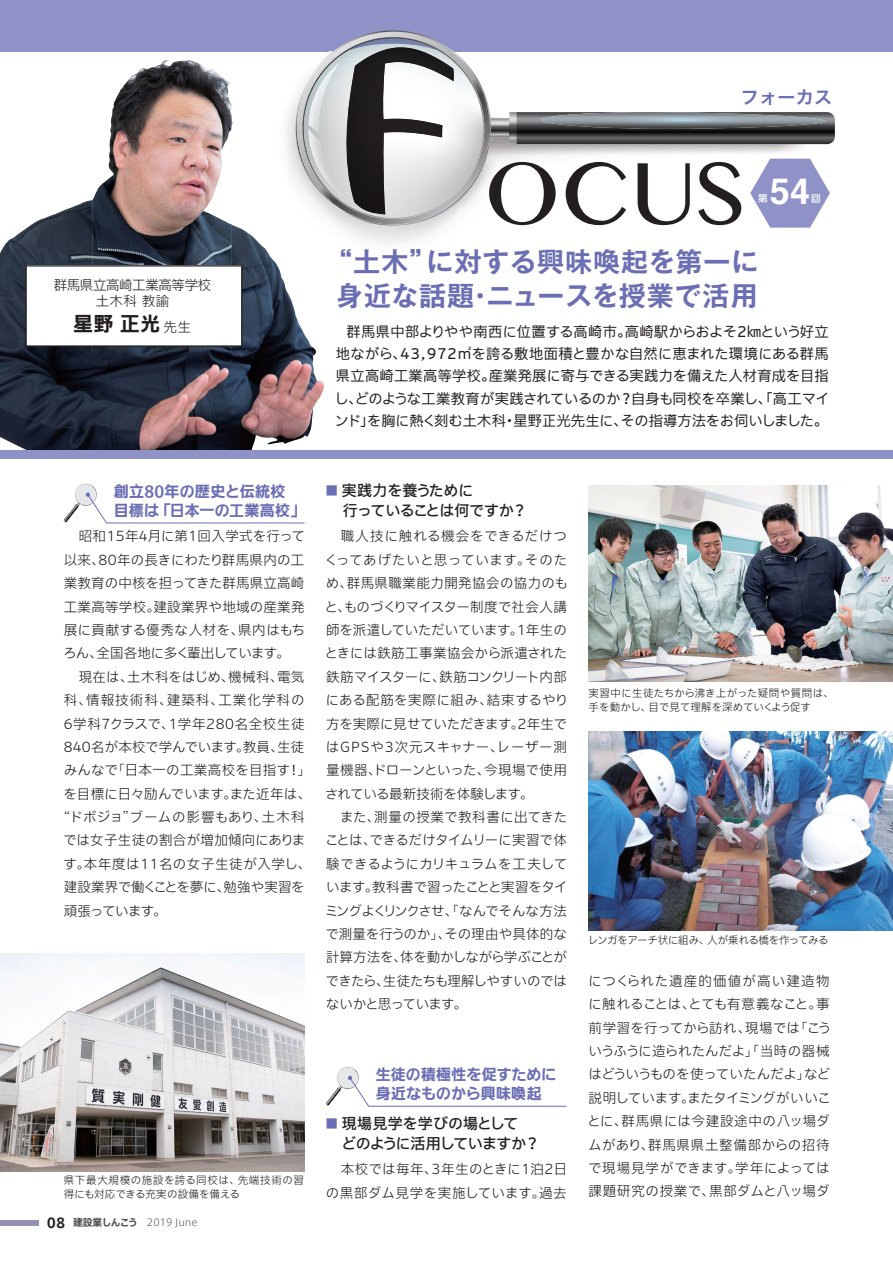
<style>
.page{position:relative;width:893px;height:1263px;background:#fff}
.page>*{position:absolute;margin:0;border:0;box-sizing:border-box;transform-origin:0 0}
.t1{font:104.4px "Khmer MN";color:#231f20}
.t2{font:700 36px "Helvetica";color:#fff}
.t3{font:700 27px/34px "Gothic MB101 Pro De";letter-spacing:.025em;color:#6a6eb3;text-align:center}
.t4{font:700 19.5px "Iwa UD Go Dsp Pr 6";color:#231f20}
.t5{font:18px "Hira Kaku Pro N W6";letter-spacing:.02em;color:#6a6eb3}
.t6{font:500 15px/20.2px "Iwa UCDA Goth Std";letter-spacing:-.02em;color:#231f20}
.t7{font:700 15px/19.2px "Iwa UD Go Dsp Pro";letter-spacing:.015em;color:#6a6eb3}
.t8{font:100 14.25px/22.4px "Iwa UCDA Goth Std";color:#231f20;text-align:justify}
.t9{font:300 13.5px/23.4px "Iwa UCDA Goth Std";letter-spacing:.015em;color:#231f20;text-align:justify}
.t10{font:300 13.5px "Iwa UCDA Goth Std";letter-spacing:.045em;color:#231f20}
.t11{font:300 13.5px "Iwa UCDA Goth Std";letter-spacing:-.005em;color:#231f20}
.t12{font:300 13.5px "Iwa UCDA Goth Std";letter-spacing:.08em;color:#231f20}
.t13{font:300 13.5px/15.9px "Iwa UCDA Goth Std";letter-spacing:-.03em;color:#231f20;text-align:center}
.t14{font:300 13.5px "Iwa UCDA Goth Std";letter-spacing:-.05em;color:#231f20}
.t15{font:300 10.5px/13.8px "Iwa UCDA Goth Std";letter-spacing:.005em;color:#231f20}
.t16{font:300 10.5px/13.8px "Iwa UCDA Goth Std";letter-spacing:.03em;color:#231f20}
.t17{font:300 10.5px "Iwa UCDA Goth Std";letter-spacing:-.04em;color:#231f20}
.t18{font:300 9.75px "Axis Std";color:#4b4c4d}
.t19{font:500 9.6px "UD Shin Go Pro";color:#fff}
.s1{font-family:"Iwa UCDA Goth Std";font-weight:300;font-size:13.5px}
.s2{font-weight:700;font-size:13.5px;color:#231f20}
.s3{font-weight:700}
.s4{font-size:12px;color:#6a6eb3}
</style>
<div class="page">
<div style="left:0;top:0;width:893px;height:51px;background:#8f92c7"></div>
<img style="left:281px;top:98px;width:15px;height:57px">
<img style="left:490px;top:113px;width:343px;height:42px">
<svg style="left:490px;top:118px;width:19px;height:20px"></svg>
<svg style="left:296px;top:30px;width:194px;height:194px"></svg>
<img style="left:309px;top:129px;width:35px;height:68px">
<img style="left:309px;top:63px;width:30px;height:69px">
<svg style="left:509px;top:112px;width:322px;height:32px;background:#55585a"></svg>
<img style="left:541px;top:112px;width:107px;height:8px">
<div style="left:0;top:1219px;width:38px;height:6px;background:#9292b5"></div>
<img style="left:92px;top:61px;width:140px;height:389px">
<svg style="left:231px;top:115px;width:2px;height:13px"></svg>
<img style="left:46px;top:200px;width:47px;height:250px">
<img style="left:0;top:217px;width:46px;height:233px">
<img style="left:231px;top:224px;width:47px;height:226px">
<img style="left:278px;top:312px;width:46px;height:132px">
<svg style="left:64px;top:483px;width:240px;height:40px"></svg>
<img style="left:589px;top:486px;width:304px;height:195px">
<div style="left:0;top:450px;width:893px;height:9px;background:#8f92c7"></div>
<img style="left:0;top:954px;width:304px;height:217px">
<img style="left:589px;top:731px;width:304px;height:200px">
<svg style="left:326px;top:1067px;width:241px;height:39px"></svg>
<svg style="left:750px;top:159px;width:80px;height:69px"></svg>
<div style="left:26px;top:266px;width:216px;height:80px;background:#fff"></div>
<div style="left:26px;top:265px;width:216px;height:82px;border:1px solid #231f20"></div>
<h3 class="t5" style="left:741px;top:81px;width:93px">フォーカス</h3>
<p class="t13" style="left:54px;top:276px;width:159px">群馬県立高崎工業高等学校土木科 教諭</p>
<h3 class="t4" style="left:74px;top:313px;width:119px">星野 正光<span class="s1">先生</span></h3>
<h1 class="t1" style="left:484px;top:127px;width:263px">OCUS</h1>
<h2 class="t2" style="left:770px;top:162px;width:42px">54</h2>
<p class="t19" style="left:758px;top:191px;width:11px">第</p>
<p class="t19" style="left:811px;top:191px;width:11px">回</p>
<h3 class="t3" style="left:325px;top:241px;width:435px">“土木”に対する興味喚起を第一に身近な話題・ニュースを授業で活用</h3>
<p class="t8" style="left:335px;top:319px;width:496px;text-indent:12px">群馬県中部よりやや南西に位置する高崎市。高崎駅からおよそ2㎞という好立地ながら、43,972㎡を誇る敷地面積と豊かな自然に恵まれた環境にある群馬県立高崎工業高等学校。産業発展に寄与できる実践力を備えた人材育成を目指し、どのような工業教育が実践されているのか？自身も同校を卒業し、「高工マインド」を胸に熱く刻む土木科・星野正光先生に、その指導方法をお伺いしました。</p>
<p class="t7" style="left:114px;top:482px;width:193px">創立80年の歴史と伝統校<br>目標は「日本一の工業高校」</p>
<p class="t9" style="left:63px;top:524px;width:243px;text-indent:16px">昭和15年4月に第1回入学式を行って以来、80年の長きにわたり群馬県内の工業教育の中核を担ってきた群馬県立高崎工業高等学校。建設業界や地域の産業発展に貢献する優秀な人材を、県内はもちろん、全国各地に多く輩出しています。</p>
<p class="t9" style="left:79px;top:664px;width:227px">現在は、土木科をはじめ、機械科、電気</p>
<p class="t12" style="left:64px;top:690px;width:242px">科、情報技術科、建築科、工業化学科の</p>
<p class="t10" style="left:64px;top:714px;width:242px">6学科7クラスで、1学年280名全校生徒</p>
<p class="t9" style="left:64px;top:734px;width:242px">840名が本校で学んでいます。教員、生徒</p>
<p class="t9" style="left:64px;top:758px;width:249px">みんなで「日本一の工業高校を目指す！」</p>
<p class="t9" style="left:63px;top:781px;width:249px">を目標に日々励んでいます。また近年は、</p>
<p class="t9" style="left:57px;top:804px;width:249px">“ドボジョ”ブームの影響もあり、土木科</p>
<p class="t9" style="left:63px;top:828px;width:244px">では女子生徒の割合が増加傾向にありま</p>
<p class="t10" style="left:64px;top:854px;width:249px">す。本年度は11名の女子生徒が入学し、</p>
<p class="t11" style="left:64px;top:877px;width:242px">建設業界で働くことを夢に、勉強や実習を</p>
<p class="t14" style="left:64px;top:901px;width:104px">頑張っています。</p>
<p class="t16" style="left:64px;top:1172px;width:242px">県下最大規模の施設を誇る同校は、先端技術の習得にも対応できる充実の設備を備える</p>
<p class="t18" style="left:47px;top:1215px;width:152px"><span class="s2">08</span> <span class="s3">建設業しんこう</span> 2019 June</p>
<p class="t6" style="left:343px;top:479px;width:186px;text-indent:-17px"><span class="s4">■</span> 実践力を養うために<br>行っていることは何ですか？</p>
<p class="t9" style="left:325px;top:524px;width:245px;text-align:left;text-indent:16px">職人技に触れる機会をできるだけつくってあげたいと思っています。そのため、群馬県職業能力開発協会の協力のもと、ものづくりマイスター制度で社会人講師を派遣していただいています。1年生のときには鉄筋工事業協会から派遣された鉄筋マイスターに、鉄筋コンクリート内部にある配筋を実際に組み、結束するやり方を実際に見せていただきます。2年生ではGPSや3次元スキャナー、レーザー測量機器、ドローンといった、今現場で使用されている最新技術を体験します。</p>
<p class="t9" style="left:325px;top:804px;width:244px;text-indent:15px">また、測量の授業で教科書に出てきたことは、できるだけタイムリーに実習で体験できるようにカリキュラムを工夫しています。教科書で習ったことと実習をタイミングよくリンクさせ、「なんでそんな方法で測量を行うのか」、その理由や具体的な計算方法を、体を動かしながら学ぶことができたら、生徒たちも理解しやすいのではないかと思っています。</p>
<p class="t7" style="left:376px;top:1065px;width:182px">生徒の積極性を促すために身近なものから興味喚起</p>
<p class="t6" style="left:341px;top:1112px;width:200px;text-indent:-15px"><span class="s4">■</span> 現場見学を学びの場として<br>どのように活用していますか？</p>
<p class="t9" style="left:326px;top:1156px;width:243px;text-align:right">本校では毎年、3年生のときに1泊2日の黒部ダム見学を実施しています。過去</p>
<p class="t15" style="left:589px;top:685px;width:247px">実習中に生徒たちから沸き上がった疑問や質問は、手を動かし、目で見て理解を深めていくよう促す</p>
<p class="t17" style="left:588px;top:932px;width:242px">レンガをアーチ状に組み、人が乗れる橋を作ってみる</p>
<p class="t9" style="left:587px;top:968px;width:246px;text-align:left">につくられた遺産的価値が高い建造物に触れることは、とても有意義なこと。事前学習を行ってから訪れ、現場では「こういうふうに造られたんだよ」「当時の器械はどういうものを使っていたんだよ」など説明しています。またタイミングがいいことに、群馬県には今建設途中の八ッ場ダムがあり、群馬県県土整備部からの招待で現場見学ができます。学年によっては課題研究の授業で、黒部ダムと八ッ場ダ</p>
</div>
